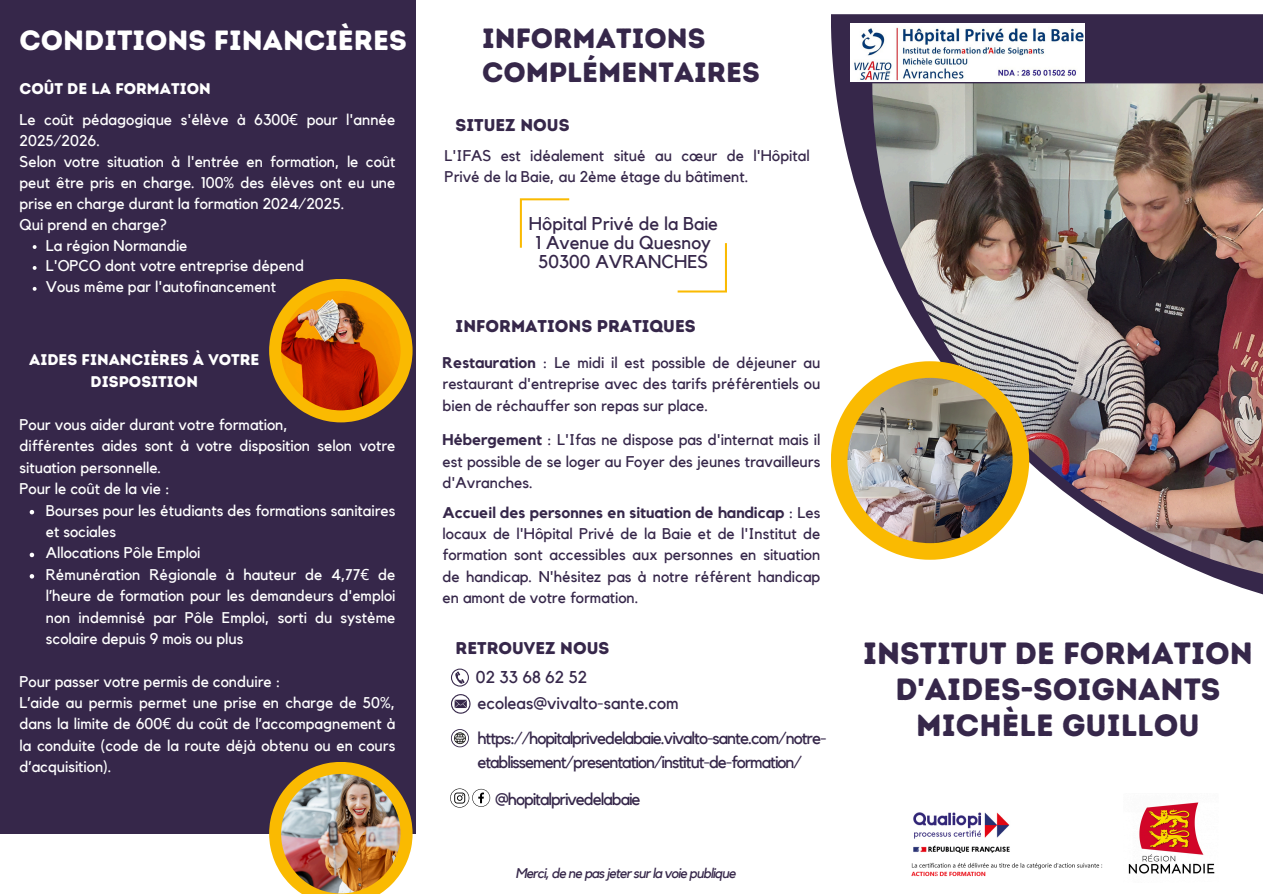
<style>
.page{position:relative;width:1263px;height:894px;background:#fff}
.page>*{position:absolute;margin:0;border:0;box-sizing:border-box;transform-origin:0 0}
.t1{font:30.75px/36px "Intro Rust Base";color:#36274a;text-align:center}
.t2{font:27.9px/33.3px "Intro Rust Base";color:#36274a}
.t3{font:27.9px "Intro Rust Base";color:#fff}
.t4{font:18.45px/19.2px "Kollektif";color:#36274a;text-align:center}
.t5{font:17.1px "Intro Rust Base";color:#36274a}
.t6{font:16.95px/23.7px "Kollektif";letter-spacing:-.06em;color:#36274a}
.t7{font:16.95px "Kollektif";color:#36274a}
.t8{font:15.45px/21.3px "Kollektif";color:#fff}
.t9{font:15.45px/21.3px "Kollektif";color:#36274a;text-align:justify}
.t10{font:15.45px/21.3px "Intro Rust Base";color:#fff;text-align:center}
.t11{font:italic 13.95px "Kollektif";letter-spacing:-.06em;color:#36274a}
.s1{font-family:"Noto Sans"}
.s2{font-weight:700}
</style>
<div class="page">
<div style="left:0;top:0;width:416px;height:832px;background:#36274a"></div>
<svg style="left:831px;top:14px;width:432px;height:581px;fill:#36274a"></svg>
<img style="left:872px;top:83px;width:391px;height:503px">
<svg style="left:831px;top:361px;width:198px;height:198px"></svg>
<img style="left:847px;top:378px;width:166px;height:165px">
<svg style="left:269px;top:279px;width:144px;height:143px"></svg>
<img style="left:281px;top:291px;width:120px;height:119px">
<svg style="left:269px;top:762px;width:144px;height:111px"></svg>
<img style="left:281px;top:773px;width:120px;height:120px">
<svg style="left:451px;top:668px;width:18px;height:18px"></svg>
<svg style="left:451px;top:729px;width:18px;height:17px"></svg>
<svg style="left:451px;top:694px;width:19px;height:19px"></svg>
<img style="left:1128px;top:802px;width:87px;height:72px">
<img style="left:850px;top:23px;width:234px;height:59px">
<img style="left:911px;top:812px;width:192px;height:65px">
<svg style="left:450px;top:788px;width:40px;height:19px"></svg>
<svg style="left:520px;top:198px;width:49px;height:50px"></svg>
<svg style="left:678px;top:243px;width:49px;height:49px"></svg>
<svg style="left:33px;top:245px;width:4px;height:4px"></svg>
<svg style="left:33px;top:266px;width:4px;height:4px"></svg>
<svg style="left:33px;top:287px;width:4px;height:4px"></svg>
<svg style="left:30px;top:509px;width:4px;height:5px"></svg>
<svg style="left:30px;top:552px;width:4px;height:5px"></svg>
<svg style="left:30px;top:574px;width:4px;height:4px"></svg>
<p class="t3" style="left:20px;top:23px;width:389px">CONDITIONS FINANCIÈRES</p>
<p class="t10" style="left:20px;top:78px;width:193px">COÛT DE LA FORMATION</p>
<p class="t8" style="left:20px;top:110px;width:377px;line-height:20.9px">Le coût pédagogique s'élève à 6300<span class="s1">€</span> pour l'année<br>2025/2026.</p>
<p class="t8" style="left:20px;top:152px;width:377px;line-height:20.9px;text-align:justify">Selon votre situation à l'entrée en formation, le coût peut être pris en charge. 100% des élèves ont eu une prise en charge durant la formation 2024/2025.</p>
<h4 class="t8" style="left:20px;top:214px;width:149px">Qui prend en charge?</h4>
<p class="t8" style="left:46px;top:235px;width:143px">La région Normandie</p>
<p class="t8" style="left:46px;top:256px;width:260px">L'OPCO dont votre entreprise dépend</p>
<p class="t8" style="left:46px;top:277px;width:232px">Vous même par l'autofinancement</p>
<p class="t10" style="left:29px;top:349px;width:232px">AIDES FINANCIÈRES À VOTRE<br>DISPOSITION</p>
<p class="t8" style="left:20px;top:414px;width:270px">Pour vous aider durant votre formation,</p>
<p class="t8" style="left:20px;top:436px;width:377px">différentes aides sont à votre disposition selon votre situation personnelle.</p>
<p class="t8" style="left:20px;top:478px;width:152px">Pour le coût de la vie :</p>
<p class="t8" style="left:46px;top:500px;width:351px">Bourses pour les étudiants des formations sanitaires et sociales</p>
<p class="t8" style="left:46px;top:542px;width:156px">Allocations Pôle Emploi</p>
<p class="t8" style="left:46px;top:564px;width:351px;text-align:justify">Rémunération Régionale à hauteur de 4,77<span class="s1">€</span> de l’heure de formation pour les demandeurs d'emploi non indemnisé par Pôle Emploi, sorti du système scolaire depuis 9 mois ou plus</p>
<h1 class="t8" style="left:20px;top:671px;width:262px">Pour passer votre permis de conduire :</h1>
<h2 class="t8" style="left:20px;top:692px;width:377px;text-align:justify">L’aide au permis permet une prise en charge de 50%, dans la limite de 600<span class="s1">€</span> du coût de l’accompagnement à la conduite (code de la route déjà obtenu ou en cours d’acquisition).</h2>
<p class="t2" style="left:482px;top:22px;width:279px">INFORMATIONS<br>COMPLÉMENTAIRES</p>
<p class="t5" style="left:456px;top:115px;width:115px">SITUEZ NOUS</p>
<p class="t9" style="left:445px;top:145px;width:366px;line-height:20.9px">L'IFAS est idéalement situé au cœur de l'Hôpital<br>Privé de la Baie, au 2ème étage du bâtiment.</p>
<h3 class="t4" style="left:529px;top:214px;width:191px">Hôpital Privé de la Baie<br>1 Avenue du Quesnoy<br>50300 AVRANCHES</h3>
<p class="t5" style="left:456px;top:316px;width:242px">INFORMATIONS PRATIQUES</p>
<p class="t9" style="left:443px;top:352px;width:379px"><span class="s2">Restauration</span> : Le midi il est possible de déjeuner au restaurant d'entreprise avec des tarifs préférentiels ou bien de réchauffer son repas sur place.</p>
<p class="t9" style="left:443px;top:429px;width:379px"><span class="s2">Hébergement</span> : L'Ifas ne dispose pas d'internat mais il est possible de se loger au Foyer des jeunes travailleurs d'Avranches.</p>
<h3 class="t9" style="left:443px;top:502px;width:379px"><span class="s2">Accueil des personnes en situation de handicap</span> : Les locaux de l'Hôpital Privé de la Baie et de l'Institut de formation sont accessibles aux personnes en situation de handicap. N'hésitez pas à notre référent handicap en amont de votre formation.</h3>
<h2 class="t5" style="left:456px;top:637px;width:155px">RETROUVEZ NOUS</h2>
<p class="t6" style="left:476px;top:665px;width:113px">02 33 68 62 52</p>
<p class="t7" style="left:477px;top:694px;width:203px">ecoleas@vivalto-sante.com</p>
<p class="t6" style="left:477px;top:727px;width:351px">https://hopitalprivedelabaie.vivalto-sante.com/notre&shy;etablissement/presentation/institut-de-formation/</p>
<h2 class="t6" style="left:495px;top:787px;width:147px">@hopitalprivedelabaie</h2>
<h3 class="t11" style="left:515px;top:866px;width:222px">Merci, de ne pas jeter sur la voie publique</h3>
<p class="t1" style="left:863px;top:635px;width:391px">INSTITUT DE FORMATION<br>D'AIDES-SOIGNANTS<br>MICHÈLE GUILLOU</p>
</div>
